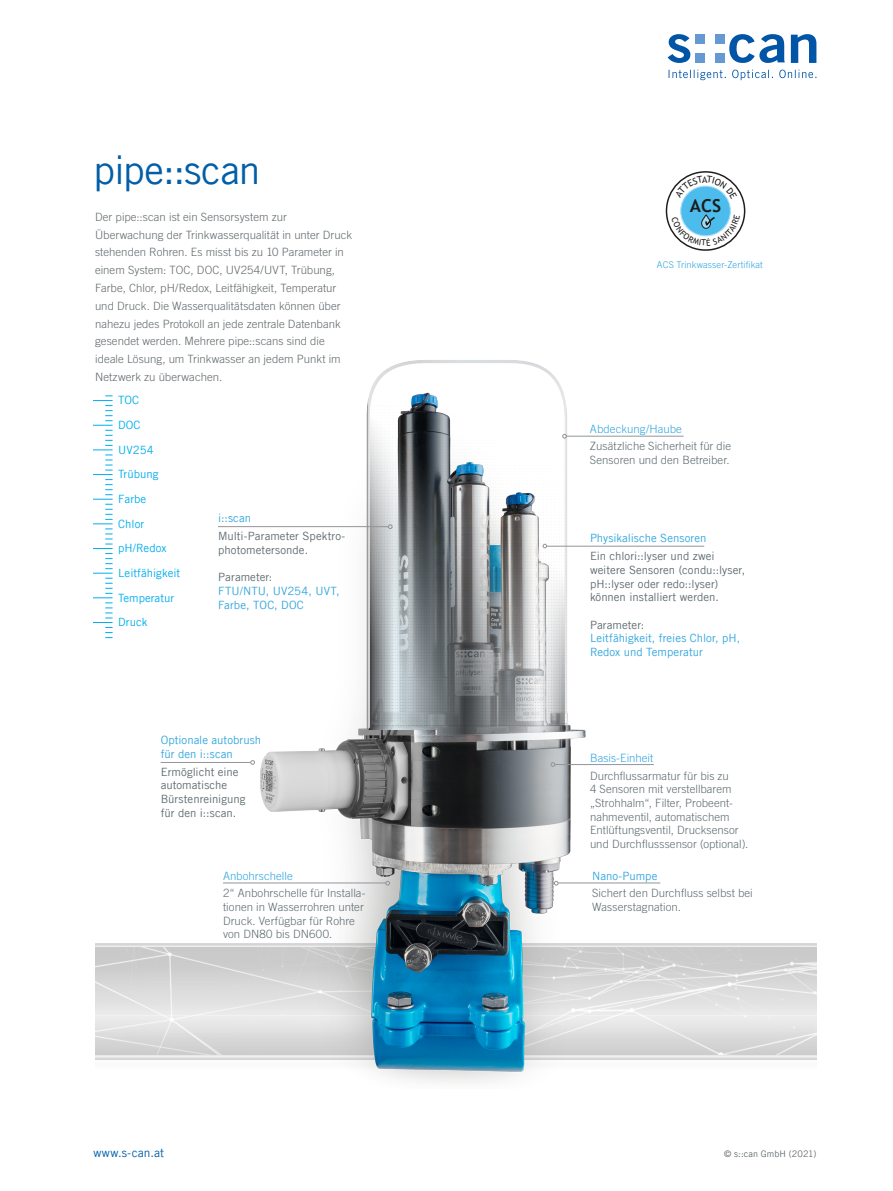
<style>
.page{position:relative;width:893px;height:1191px;background:#fff}
.page>*{position:absolute;margin:0;border:0;box-sizing:border-box;transform-origin:0 0}
.t1{font:39px "Trade Gothic LT Com";letter-spacing:-.02em;color:#015ea8}
.t2{font:700 17.85px "Trebuchet MS";color:#1d1d1b}
.t3{font:12px "Trade Gothic LT Com";letter-spacing:.01em;color:#015ea8}
.t4{font:300 11.4px/17.9px "Trade Gothic LT Com";letter-spacing:.005em;color:#62696d}
.t5{font:300 11.4px/13.6px "Trade Gothic LT Com";letter-spacing:.005em;color:#5f6c71}
.t6{font:11.4px/13.6px "Trade Gothic LT Com";letter-spacing:.005em;color:#5f6c71}
.t7{font:11.4px/13.6px "Trade Gothic LT Com";color:#33a6de}
.t8{font:11.4px/24.6px "Trade Gothic LT Com";color:#00aeef}
.t9{font:300 11.4px "Trade Gothic LT Com";letter-spacing:.005em;color:#33a6de}
.t10{font:300 9.3px "Trade Gothic LT Com";letter-spacing:.015em;color:#33a6de}
.t11{font:9px "Trade Gothic LT Com";letter-spacing:.01em;color:#62696d}
</style>
<div class="page">
<svg style="left:668px;top:34px;width:22px;height:29px"></svg>
<svg style="left:729px;top:34px;width:56px;height:29px"></svg>
<svg style="left:791px;top:34px;width:25px;height:29px"></svg>
<div style="left:695px;top:34px;width:10px;height:10px;background:#6599d1"></div>
<div style="left:715px;top:34px;width:9px;height:10px;background:#6599d1"></div>
<div style="left:695px;top:53px;width:10px;height:10px;background:#6599d1"></div>
<div style="left:715px;top:53px;width:9px;height:10px;background:#6599d1"></div>
<svg style="left:669px;top:70px;width:147px;height:10px"></svg>
<svg style="left:95px;top:943px;width:721px;height:3px"></svg>
<div style="left:94px;top:949px;width:722px;height:122px;background:#fbfbfb"></div>
<svg style="left:95px;top:1016px;width:721px;height:44px;background:#dedede"></svg>
<div style="left:93px;top:986px;width:723px;height:29px;background:#e3e3e3"></div>
<svg style="left:93px;top:946px;width:723px;height:46px;fill:#d2d2d2"></svg>
<img style="left:176px;top:360px;width:512px;height:723px">
<hr style="left:555px;top:764px;width:99px;height:1px;background:#939598">
<svg style="left:551px;top:762px;width:4px;height:4px"></svg>
<svg style="left:386px;top:881px;width:4px;height:4px"></svg>
<svg style="left:554px;top:881px;width:4px;height:4px"></svg>
<svg style="left:368px;top:363px;width:197px;height:372px"></svg>
<hr style="left:161px;top:762px;width:90px;height:1px;background:#939598">
<svg style="left:251px;top:760px;width:4px;height:4px"></svg>
<hr style="left:558px;top:882px;width:102px;height:1px;background:#939598">
<hr style="left:223px;top:882px;width:163px;height:1px;background:#939598">
<hr style="left:94px;top:567px;width:1px;height:516px;background:#fff">
<hr style="left:546px;top:546px;width:158px;height:1px;background:#939598">
<hr style="left:218px;top:526px;width:170px;height:1px;background:#939598">
<hr style="left:566px;top:436px;width:118px;height:1px;background:#939598">
<svg style="left:371px;top:405px;width:196px;height:321px"></svg>
<svg style="left:666px;top:172px;width:79px;height:78px"></svg>
<div style="left:666px;top:171px;width:79px;height:80px;border:1px solid #1d1d1b;border-radius:50%"></div>
<div style="left:681px;top:186px;width:49px;height:50px;background:#4bbcec;border-radius:50%"></div>
<svg style="left:94px;top:395px;width:19px;height:243px"></svg>
<svg style="left:675px;top:176px;width:62px;height:23px"></svg>
<svg style="left:671px;top:214px;width:69px;height:32px"></svg>
<h1 class="t1" style="left:94px;top:156px;width:168px">pipe::scan</h1>
<p class="t4" style="left:95px;top:208px;width:259px">Der pipe::scan ist ein Sensorsystem zur Überwachung der Trinkwasserqualität in unter Druck stehenden Rohren. Es misst bis zu 10 Parameter in einem System: TOC, DOC, UV254/UVT, Trübung, Farbe, Chlor, pH/Redox, Leitfähigkeit, Temperatur und Druck. Die Wasserqualitätsdaten können über nahezu jedes Protokoll an jede zentrale Datenbank gesendet werden. Mehrere pipe::scans sind die ideale Lösung, um Trinkwasser an jedem Punkt im Netzwerk zu überwachen.</p>
<p class="t8" style="left:118px;top:389px;width:64px">TOC<br>DOC<br>UV254<br>Trübung<br>Farbe<br>Chlor pH/Redox<br>Leitfähigkeit<br>Temperatur<br>Druck</p>
<p class="t7" style="left:218px;top:512px;width:34px">i::scan</p>
<p class="t6" style="left:218px;top:530px;width:129px">Multi-Parameter Spektro&shy;photometersonde.</p>
<p class="t6" style="left:218px;top:571px;width:56px">Parameter:</p>
<p class="t7" style="left:218px;top:585px;width:123px">FTU/NTU, UV254, UVT,<br>Farbe, TOC, DOC</p>
<p class="t7" style="left:161px;top:734px;width:102px">Optionale autobrush für den i::scan</p>
<p class="t6" style="left:161px;top:765px;width:86px">Ermöglicht eine automatische<br>Bürstenreinigung für den i::scan.</p>
<p class="t9" style="left:223px;top:868px;width:71px">Anbohrschelle</p>
<p class="t5" style="left:223px;top:886px;width:144px">2“ Anbohrschelle für Installa&shy;tionen in Wasserrohren unter<br>Druck. Verfügbar für Rohre von DN80 bis DN600.</p>
<h2 class="t2" style="left:690px;top:195px;width:33px">ACS</h2>
<p class="t10" style="left:657px;top:259px;width:107px">ACS Trinkwasser-Zertifikat</p>
<p class="t9" style="left:590px;top:422px;width:93px">Abdeckung/Haube</p>
<p class="t5" style="left:590px;top:439px;width:143px">Zusätzliche Sicherheit für die<br>Sensoren und den Betreiber.</p>
<p class="t7" style="left:590px;top:532px;width:118px">Physikalische Sensoren</p>
<p class="t6" style="left:590px;top:550px;width:157px">Ein chlori::lyser und zwei weitere Sensoren (condu::lyser, pH::lyser oder redo::lyser) können installiert werden.</p>
<p class="t6" style="left:590px;top:618px;width:56px">Parameter:</p>
<p class="t7" style="left:590px;top:632px;width:152px">Leitfähigkeit, freies Chlor, pH,<br>Redox und Temperatur</p>
<p class="t9" style="left:590px;top:751px;width:65px">Basis-Einheit</p>
<p class="t5" style="left:590px;top:768px;width:160px">Durchflussarmatur für bis zu<br>4 Sensoren mit verstellbarem „Strohhalm“, Filter, Probeent&shy;nahmeventil, automatischem<br>Entlüftungsventil, Drucksensor und Durchflusssensor (optional).</p>
<p class="t7" style="left:592px;top:869px;width:67px">Nano-Pumpe</p>
<p class="t5" style="left:592px;top:886px;width:162px">Sichert den Durchfluss selbst bei<br>Wasserstagnation.</p>
<p class="t3" style="left:94px;top:1148px;width:72px">www.s-can.at</p>
<p class="t11" style="left:724px;top:1150px;width:94px">© s::can GmbH (2021)</p>
</div>
